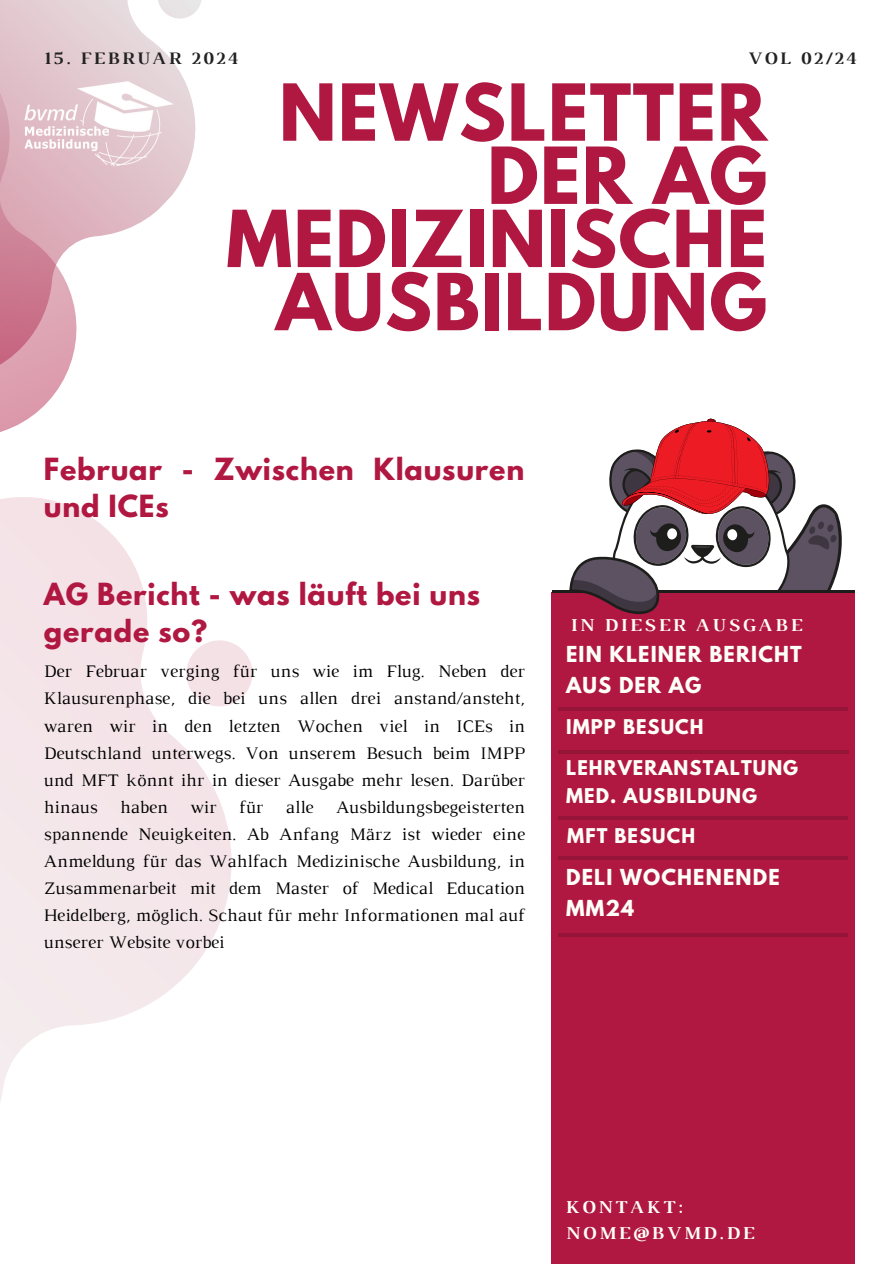
<style>
.page{position:relative;width:893px;height:1264px;background:#fff}
.page>*{position:absolute;margin:0;border:0;box-sizing:border-box;transform-origin:0 0}
.t1{font:700 69.6px/63.2px "League Spartan";letter-spacing:.02em;color:#b01841;text-align:right}
.t2{font:700 27px/37.2px "League Spartan";letter-spacing:.03em;color:#b01841}
.t3{font:700 19.5px/30.3px "League Spartan";letter-spacing:.06em;color:#fffff9}
.t4{font:700 18.45px/25.8px "Luthier";letter-spacing:.14em;color:#fffff9}
.t5{font:18px/27px "Luthier";color:#000;text-align:justify}
.t6{font:700 18px/28.2px "League Spartan";letter-spacing:.06em;color:#fffff9}
.t7{font:700 17.85px "Luthier";letter-spacing:.14em;color:#222}
</style>
<div class="page">
<svg style="left:114px;top:0;width:82px;height:233px"></svg>
<svg style="left:149px;top:0;width:53px;height:28px"></svg>
<svg style="left:0;top:0;width:114px;height:432px"></svg>
<img style="left:0;top:81px;width:173px;height:86px">
<svg style="left:0;top:497px;width:232px;height:605px;fill:#f4e7eb"></svg>
<svg style="left:173px;top:626px;width:80px;height:94px"></svg>
<div style="left:551px;top:592px;width:303px;height:671px;background:#b01841"></div>
<svg style="left:558px;top:707px;width:290px;height:3px"></svg>
<hr style="left:558px;top:750px;width:290px;height:3px;background:#000">
<hr style="left:552px;top:590px;width:302px;height:2px;background:#1d1d1b">
<hr style="left:558px;top:816px;width:290px;height:3px;background:#000">
<svg style="left:569px;top:418px;width:275px;height:197px"></svg>
<hr style="left:558px;top:933px;width:290px;height:3px;background:#000">
<hr style="left:558px;top:856px;width:290px;height:3px;background:#000">
<p class="t7" style="left:44px;top:52px;width:195px">15. FEBRUAR 2024</p>
<p class="t7" style="left:747px;top:52px;width:110px">VOL 02/24</p>
<p class="t1" style="left:226px;top:90px;width:542px">NEWSLETTER<br>DER AG<br>MEDIZINISCHE<br>AUSBILDUNG</p>
<p class="t2" style="left:44px;top:454px;width:482px">Februar - Zwischen Klausuren und ICEs</p>
<h1 class="t2" style="left:44px;top:579px;width:437px">AG Bericht - was läuft bei uns gerade so?</h1>
<p class="t5" style="left:44px;top:659px;width:482px">Der Februar verging für uns wie im Flug. Neben der Klausurenphase, die bei uns allen drei anstand/ansteht, waren wir in den letzten Wochen viel in ICEs in Deutschland unterwegs. Von unserem Besuch beim IMPP und MFT könnt ihr in dieser Ausgabe mehr lesen. Darüber hinaus haben wir für alle Ausbildungsbegeisterten spannende Neuigkeiten. Ab Anfang März ist wieder eine Anmeldung für das Wahlfach Medizinische Ausbildung, in Zusammenarbeit mit dem Master of Medical Education Heidelberg, möglich. Schaut für mehr Informationen mal auf unserer Website vorbei</p>
<h4 class="t4" style="left:570px;top:614px;width:233px">IN DIESER AUSGABE</h4>
<h2 class="t3" style="left:566px;top:641px;width:237px">EIN KLEINER BERICHT<br>AUS DER AG</h2>
<p class="t6" style="left:566px;top:714px;width:139px">IMPP BESUCH</p>
<h4 class="t6" style="left:566px;top:755px;width:233px">LEHRVERANSTALTUNG<br>MED. AUSBILDUNG</h4>
<h3 class="t6" style="left:567px;top:824px;width:129px">MFT BESUCH</h3>
<h3 class="t3" style="left:566px;top:864px;width:215px">DELI WOCHENENDE<br>MM24</h3>
<h2 class="t4" style="left:565px;top:1195px;width:190px">KONTAKT:<br>NOME@BVMD.DE</h2>
</div>
